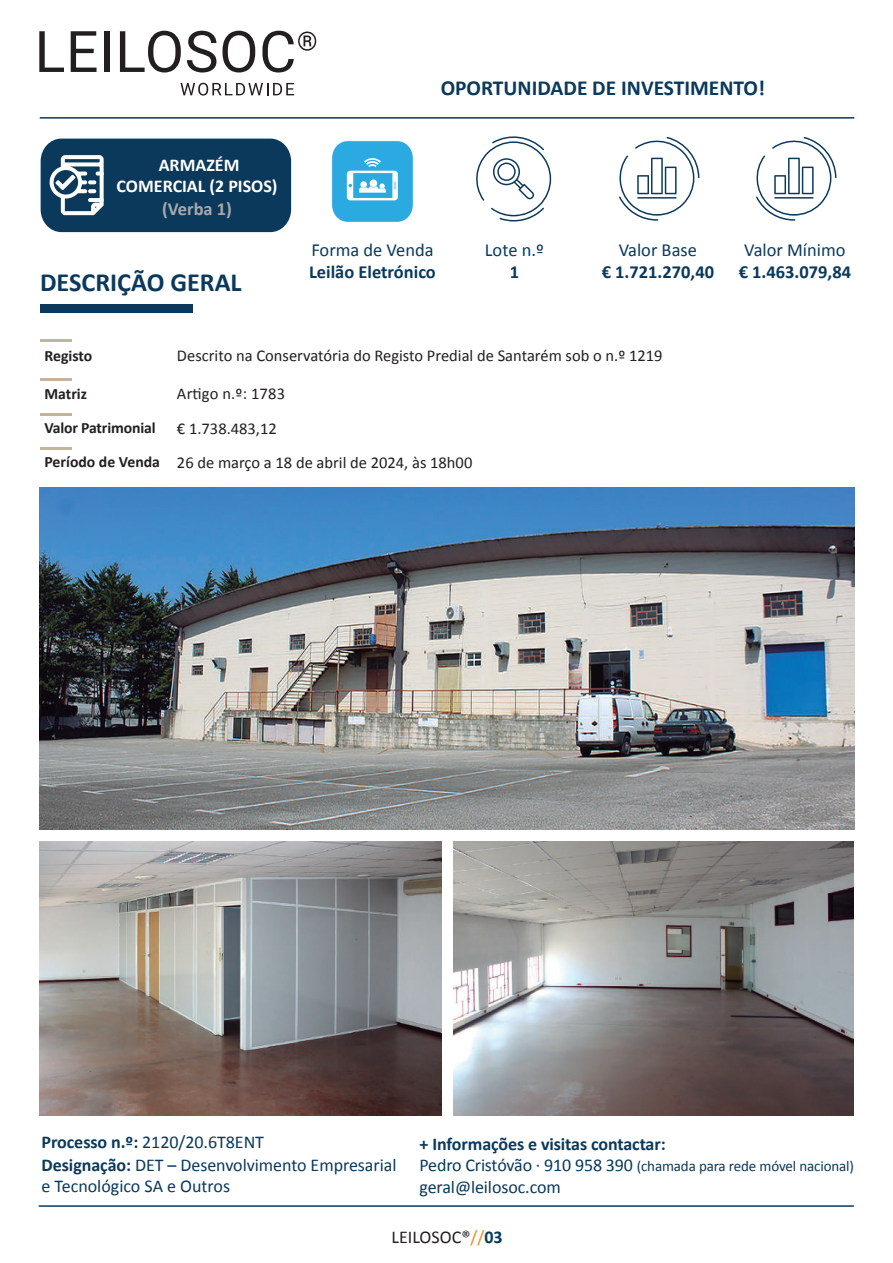
<style>
.page{position:relative;width:893px;height:1263px;background:#fff}
.page>*{position:absolute;margin:0;border:0;box-sizing:border-box;transform-origin:0 0}
.t1{font:700 26.25px "Calibri";color:#0a395c}
.t2{font:700 21.45px "Calibri";color:#0a395c}
.t3{font:700 18.45px "Calibri";color:#0a395c}
.t4{font:18.45px "Calibri";color:#0a395c}
.t5{font:700 18.45px "Calibri";color:#a8a9ad}
.t6{font:18px/22.4px "Calibri";letter-spacing:-.005em;color:#0a395c}
.t7{font:700 18px "Calibri";letter-spacing:-.005em;color:#0a395c}
.t8{font:700 18px/21.6px "Calibri";color:#fff;text-align:center}
.t9{font:18px "Calibri";color:#231f20}
.t10{font:16.5px/33.6px "Calibri";color:#231f20}
.t11{font:700 15.75px "Calibri";letter-spacing:-.01em;color:#231f20}
.t12{font:15px "Calibri";letter-spacing:-.01em;color:#0a395c}
.s1{font-weight:700;font-size:15.75px}
.s2{font-weight:700}
.s3{font-size:18px}
.s4{color:#f68a21}
.s5{font-weight:700;color:#0a395c}
</style>
<div class="page">
<div style="left:40px;top:304px;width:153px;height:8px;background:#0a395c"></div>
<hr style="left:40px;top:117px;width:814px;height:2px;background:#0a395c">
<div style="left:41px;top:139px;width:250px;height:93px;background:#0a395c;border-radius:22px"></div>
<svg style="left:49px;top:155px;width:55px;height:61px"></svg>
<img style="left:40px;top:488px;width:814px;height:341px">
<hr style="left:40px;top:339px;width:32px;height:3px;background:#c3b49b">
<hr style="left:40px;top:378px;width:32px;height:3px;background:#c3b49b">
<hr style="left:40px;top:447px;width:32px;height:3px;background:#c3b49b">
<hr style="left:40px;top:413px;width:32px;height:3px;background:#c3b49b">
<div style="left:332px;top:141px;width:81px;height:81px;background:#2baae1;border-radius:16px"></div>
<svg style="left:347px;top:158px;width:51px;height:42px"></svg>
<svg style="left:756px;top:137px;width:80px;height:84px"></svg>
<svg style="left:39px;top:31px;width:25px;height:41px"></svg>
<svg style="left:71px;top:31px;width:26px;height:41px"></svg>
<div style="left:104px;top:31px;width:6px;height:41px;background:#231f20"></div>
<svg style="left:120px;top:31px;width:61px;height:42px"></svg>
<svg style="left:187px;top:31px;width:29px;height:42px"></svg>
<svg style="left:223px;top:31px;width:32px;height:42px"></svg>
<svg style="left:262px;top:31px;width:54px;height:42px"></svg>
<svg style="left:180px;top:83px;width:114px;height:13px"></svg>
<svg style="left:476px;top:136px;width:75px;height:86px"></svg>
<svg style="left:619px;top:137px;width:80px;height:84px"></svg>
<img style="left:40px;top:841px;width:401px;height:274px">
<img style="left:453px;top:841px;width:401px;height:274px">
<hr style="left:39px;top:1205px;width:815px;height:2px;background:#0a395c">
<p class="t8" style="left:117px;top:153px;width:163px">ARMAZÉM<br>COMERCIAL (2 PISOS)</p>
<p class="t5" style="left:162px;top:195px;width:71px">(Verba 1)</p>
<h1 class="t1" style="left:40px;top:264px;width:203px">DESCRIÇÃO GERAL</h1>
<h2 class="t2" style="left:441px;top:73px;width:326px">OPORTUNIDADE DE INVESTIMENTO!</h2>
<p class="t4" style="left:311px;top:238px;width:124px">Forma de Venda</p>
<p class="t3" style="left:309px;top:259px;width:128px">Leilão Eletrónico</p>
<p class="t4" style="left:485px;top:238px;width:60px">Lote n.º</p>
<p class="t3" style="left:510px;top:259px;width:11px">1</p>
<p class="t4" style="left:619px;top:238px;width:80px">Valor Base</p>
<p class="t3" style="left:602px;top:259px;width:114px">€ 1.721.270,40</p>
<p class="t4" style="left:744px;top:238px;width:103px">Valor Mínimo</p>
<p class="t3" style="left:739px;top:259px;width:114px">€ 1.463.079,84</p>
<p class="t11" style="left:44px;top:344px;width:49px">Registo</p>
<p class="t10" style="left:177px;top:338px;width:487px">Descrito na Conservatória do Registo Predial de Santarém sob o n.º 1219</p>
<p class="t11" style="left:44px;top:383px;width:44px">Matriz</p>
<p class="t10" style="left:177px;top:376px;width:110px">Artigo n.º: 1783</p>
<p class="t11" style="left:44px;top:417px;width:113px">Valor Patrimonial</p>
<p class="t10" style="left:44px;top:411px;width:429px;text-indent:132px">€ 1.738.483,12<br><span class="s1">Período de Venda</span> 26 de março a 18 de abril de 2024, às 18h00</p>
<p class="t6" style="left:42px;top:1130px;width:356px"><span class="s2">Processo n.º:</span> 2120/20.6T8ENT<br><span class="s2">Designação:</span> DET – Desenvolvimento Empresarial e Tecnológico SA e Outros</p>
<p class="t7" style="left:419px;top:1131px;width:248px">+ Informações e visitas contactar:</p>
<p class="t12" style="left:419px;top:1157px;width:436px"><span class="s3">Pedro Cristóvão · 910 958 390</span> (chamada para rede móvel nacional)</p>
<p class="t6" style="left:420px;top:1175px;width:143px">geral@leilosoc.com</p>
<p class="t9" style="left:392px;top:1226px;width:113px">LEILOSOC®<span class="s4">//</span><span class="s5">03</span></p>
</div>
